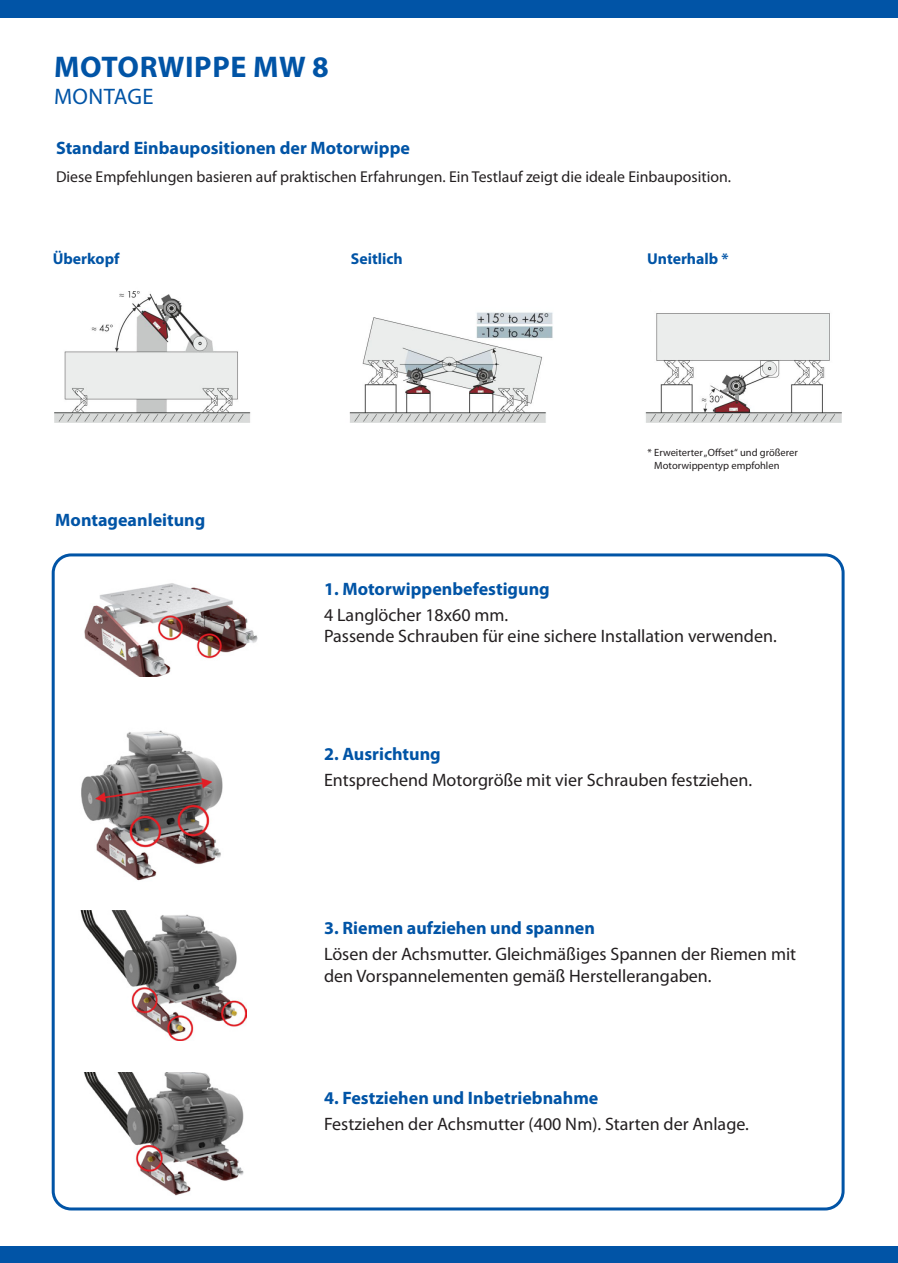
<style>
.page{position:relative;width:898px;height:1263px;background:#fff}
.page>*{position:absolute;margin:0;border:0;box-sizing:border-box;transform-origin:0 0}
.t1{font:700 30px "Myriad Pro";letter-spacing:.02em;color:#0154a6}
.t2{font:22.5px "Myriad Pro";letter-spacing:.02em;color:#0154a6}
.t3{font:18px/21.6px "Myriad Pro";color:#231f20}
.t4{font:700 18px "Myriad Pro";color:#0154a6}
.t5{font:15.75px "Myriad Pro";color:#231f20}
.t6{font:700 15.75px "Myriad Pro";color:#0154a6}
.t7{font:10.5px/12.6px "Myriad Pro";color:#231f20}
</style>
<div class="page">
<div style="left:0;top:0;width:897px;height:17px;background:#0154a6"></div>
<div style="left:0;top:1246px;width:897px;height:17px;background:#0154a6"></div>
<img style="left:55px;top:291px;width:786px;height:131px">
<div style="left:648px;top:268px;width:193px;height:29px;background:#fff;border-radius:15px"></div>
<img style="left:84px;top:583px;width:174px;height:93px">
<img style="left:81px;top:730px;width:142px;height:151px">
<img style="left:80px;top:911px;width:166px;height:129px">
<img style="left:83px;top:1072px;width:161px;height:124px">
<div style="left:52px;top:553px;width:792px;height:657px;border:3px solid #0154a6;border-radius:18px"></div>
<p class="t1" style="left:54px;top:47px;width:276px">MOTORWIPPE MW 8</p>
<p class="t2" style="left:54px;top:82px;width:101px">MONTAGE</p>
<p class="t4" style="left:56px;top:136px;width:355px">Standard Einbaupositionen der Motorwippe</p>
<p class="t5" style="left:56px;top:167px;width:676px">Diese Empfehlungen basieren auf praktischen Erfahrungen. Ein Testlauf zeigt die ideale Einbauposition.</p>
<p class="t6" style="left:53px;top:248px;width:68px">Überkopf</p>
<p class="t6" style="left:351px;top:248px;width:54px">Seitlich</p>
<p class="t4" style="left:55px;top:508px;width:151px">Montageanleitung</p>
<p class="t6" style="left:647px;top:248px;width:83px">Unterhalb *</p>
<p class="t7" style="left:654px;top:446px;width:145px;text-indent:-7px">* Erweiterter „Offset“ und größerer<br>Motorwippentyp empfohlen</p>
<p class="t4" style="left:324px;top:577px;width:227px">1. Motorwippenbefestigung</p>
<p class="t3" style="left:324px;top:604px;width:186px">4 Langlöcher 18x60 mm.</p>
<p class="t3" style="left:324px;top:625px;width:454px">Passende Schrauben für eine sichere Installation verwenden.</p>
<p class="t4" style="left:324px;top:742px;width:118px">2. Ausrichtung</p>
<p class="t3" style="left:324px;top:769px;width:429px">Entsprechend Motorgröße mit vier Schrauben festziehen.</p>
<p class="t4" style="left:324px;top:916px;width:272px">3. Riemen aufziehen und spannen</p>
<p class="t3" style="left:324px;top:943px;width:473px">Lösen der Achsmutter. Gleichmäßiges Spannen der Riemen mit den Vorspannelementen gemäß Herstellerangaben.</p>
<p class="t4" style="left:324px;top:1086px;width:276px">4. Festziehen und Inbetriebnahme</p>
<p class="t3" style="left:324px;top:1113px;width:426px">Festziehen der Achsmutter (400 Nm). Starten der Anlage.</p>
</div>
